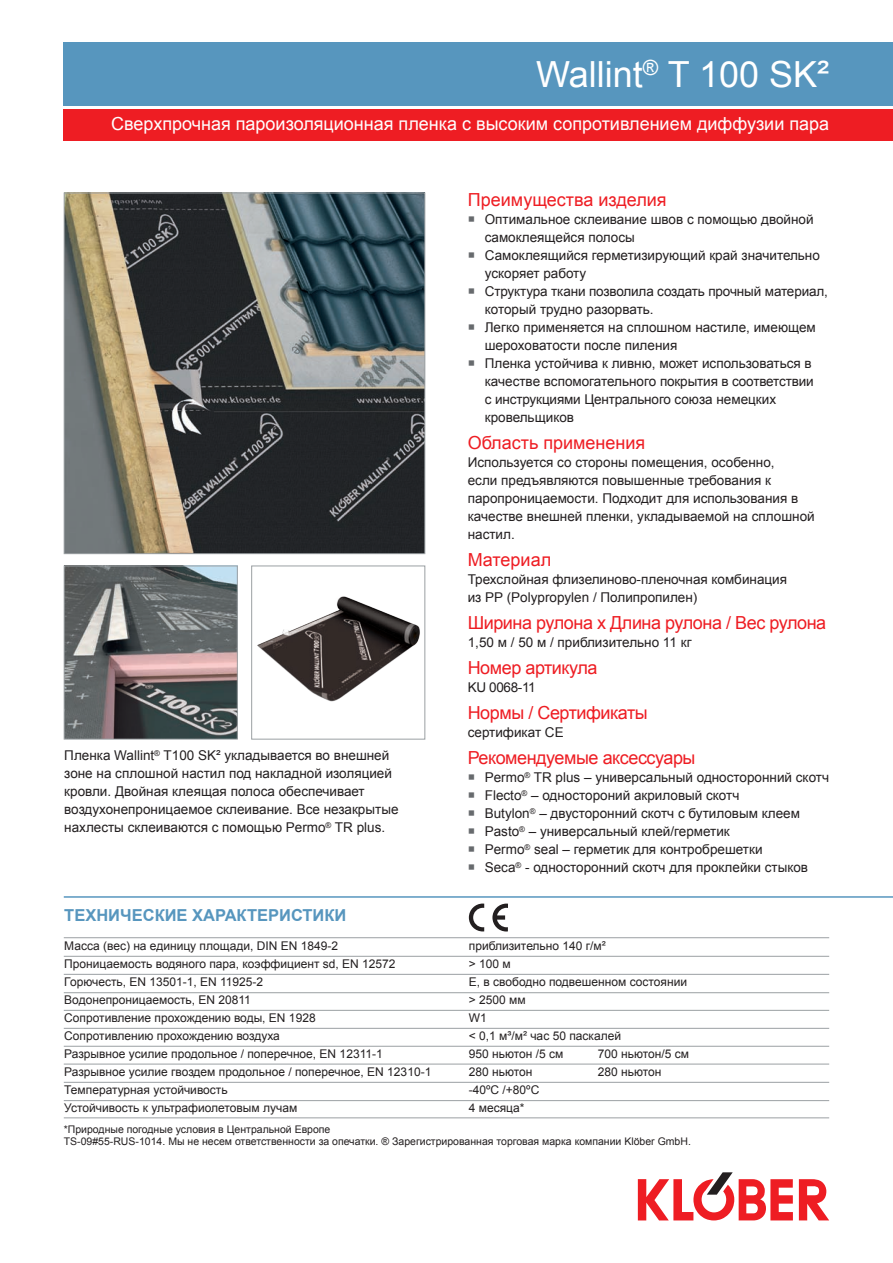
<style>
.page{position:relative;width:893px;height:1263px;background:#fff}
.page>*{position:absolute;margin:0;border:0;box-sizing:border-box;transform-origin:0 0}
.t1{font:36px "Arial";color:#fff}
.t2{font:18px "Arial";letter-spacing:-.025em;color:#ee1d23}
.t3{font:18px "Arial";color:#fff}
.t4{font:18px "Arial";color:#ee1d23}
.t5{font:700 16.5px "Arial";color:#5796be}
.t6{font:13.5px/18px "Arial";color:#231f20}
.t7{font:12px "Arial";color:#231f20}
.t8{font:10.5px "Arial";color:#231f20}
</style>
<div class="page">
<div style="left:64px;top:43px;width:829px;height:63px;background:#5796be"></div>
<div style="left:64px;top:109px;width:829px;height:32px;background:#ee1d23"></div>
<svg style="left:799px;top:1179px;width:30px;height:41px"></svg>
<svg style="left:638px;top:1172px;width:155px;height:48px"></svg>
<hr style="left:64px;top:896px;width:829px;height:2px;background:#5796be">
<hr style="left:64px;top:937px;width:765px;height:1px;background:#9ba0a3">
<hr style="left:64px;top:974px;width:765px;height:1px;background:#9ba0a3">
<hr style="left:64px;top:1046px;width:765px;height:1px;background:#9ba0a3">
<hr style="left:64px;top:1082px;width:765px;height:1px;background:#9ba0a3">
<hr style="left:64px;top:1100px;width:765px;height:1px;background:#9ba0a3">
<hr style="left:64px;top:1028px;width:765px;height:1px;background:#9ba0a3">
<hr style="left:64px;top:1010px;width:765px;height:1px;background:#9ba0a3">
<hr style="left:64px;top:956px;width:765px;height:1px;background:#9ba0a3">
<hr style="left:64px;top:1117px;width:765px;height:1px;background:#9ba0a3">
<hr style="left:64px;top:992px;width:765px;height:1px;background:#9ba0a3">
<img style="left:66px;top:195px;width:357px;height:357px">
<div style="left:64px;top:193px;width:361px;height:361px;border:1px solid #9ba0a3"></div>
<img style="left:257px;top:596px;width:163px;height:106px">
<div style="left:251px;top:566px;width:174px;height:173px;border:1px solid #9ba0a3"></div>
<img style="left:66px;top:568px;width:170px;height:169px">
<div style="left:64px;top:566px;width:174px;height:173px;border:1px solid #9ba0a3"></div>
<svg style="left:492px;top:903px;width:16px;height:28px"></svg>
<svg style="left:469px;top:903px;width:15px;height:28px"></svg>
<hr style="left:64px;top:1064px;width:765px;height:1px;background:#9ba0a3">
<p class="t1" style="left:536px;top:51px;width:294px">Wallint<sup>®</sup> T 100 SK²</p>
<p class="t3" style="left:111px;top:112px;width:719px">Сверхпрочная пароизоляционная пленка с высоким сопротивлением диффузии пара</p>
<p class="t6" style="left:64px;top:747px;width:336px">Пленка Wallint<sup>®</sup> T100 SK² укладывается во внешней зоне на сплошной настил под накладной изоляцией кровли. Двойная клеящая полоса обеспечивает воздухонепроницаемое склеивание. Все незакрытые нахлесты склеиваются с помощью Permo<sup>®</sup> TR plus.</p>
<p class="t5" style="left:64px;top:905px;width:284px">ТЕХНИЧЕСКИЕ ХАРАКТЕРИСТИКИ</p>
<p class="t7" style="left:64px;top:938px;width:275px">Масса (вес) на единицу площади, DIN EN 1849-2</p>
<p class="t7" style="left:64px;top:956px;width:333px">Проницаемость водяного пара, коэффициент sd, EN 12572</p>
<p class="t7" style="left:64px;top:974px;width:200px">Горючесть, EN 13501-1, EN 11925-2</p>
<p class="t7" style="left:64px;top:992px;width:188px">Водонепроницаемость, EN 20811</p>
<p class="t7" style="left:64px;top:1010px;width:253px">Сопротивление прохождению воды, EN 1928</p>
<p class="t7" style="left:64px;top:1028px;width:217px">Сопротивлению прохождению воздуха</p>
<p class="t7" style="left:64px;top:1046px;width:320px">Разрывное усилие продольное / поперечное, EN 12311-1</p>
<p class="t7" style="left:64px;top:1064px;width:369px">Разрывное усилие гвоздем продольное / поперечное, EN 12310-1</p>
<p class="t7" style="left:64px;top:1082px;width:165px">Температурная устойчивость</p>
<p class="t7" style="left:64px;top:1100px;width:235px">Устойчивость к ультрафиолетовым лучам</p>
<p class="t4" style="left:468px;top:188px;width:200px">Преимущества изделия</p>
<p class="t6" style="left:485px;top:210px;width:330px">Оптимальное склеивание швов с помощью двойной самоклеящейся полосы</p>
<p class="t6" style="left:485px;top:246px;width:337px">Самоклеящийся герметизирующий край значительно ускоряет работу</p>
<p class="t6" style="left:485px;top:282px;width:345px">Структура ткани позволила создать прочный материал, который трудно разорвать.</p>
<p class="t6" style="left:485px;top:318px;width:333px">Легко применяется на сплошном настиле, имеющем шероховатости после пиления</p>
<p class="t6" style="left:485px;top:354px;width:330px">Пленка устойчива к ливню, может использоваться в качестве вспомогательного покрытия в соответствии с инструкциями Центрального союза немецких кровельщиков</p>
<p class="t4" style="left:468px;top:431px;width:179px">Область применения</p>
<p class="t6" style="left:468px;top:453px;width:349px">Используется со стороны помещения, особенно,<br>если предъявляются повышенные требования к паропроницаемости. Подходит для использования в качестве внешней пленки, укладываемой на сплошной настил.</p>
<p class="t4" style="left:468px;top:548px;width:85px">Материал</p>
<p class="t6" style="left:468px;top:570px;width:321px">Трехслойная флизелиново-пленочная комбинация из PP (Polypropylen / Полипропилен)</p>
<p class="t2" style="left:468px;top:611px;width:360px">Ширина рулона x Длина рулона / Вес рулона</p>
<p class="t6" style="left:468px;top:633px;width:225px">1,50 м / 50 м / приблизительно 11 кг</p>
<p class="t2" style="left:468px;top:656px;width:131px">Номер артикула</p>
<p class="t6" style="left:468px;top:678px;width:69px">KU 0068-11</p>
<p class="t2" style="left:468px;top:701px;width:182px">Нормы / Сертификаты</p>
<p class="t6" style="left:468px;top:723px;width:97px">сертификат CE</p>
<p class="t2" style="left:468px;top:746px;width:229px">Рекомендуемые аксессуары</p>
<p class="t6" style="left:485px;top:768px;width:346px">Permo<sup>®</sup> TR plus – универсальный односторонний скотч</p>
<p class="t6" style="left:485px;top:786px;width:256px">Flecto<sup>®</sup> – одностороний акриловый скотч</p>
<p class="t6" style="left:485px;top:804px;width:317px">Butylon<sup>®</sup> – двусторонний скотч с бутиловым клеем</p>
<p class="t6" style="left:485px;top:822px;width:247px">Pasto<sup>®</sup> – универсальный клей/герметик</p>
<p class="t6" style="left:485px;top:840px;width:279px">Permo<sup>®</sup> seal – герметик для контробрешетки</p>
<p class="t6" style="left:485px;top:858px;width:325px">Seca<sup>®</sup> - односторонний скотч для проклейки стыков</p>
<p class="t7" style="left:469px;top:938px;width:138px">приблизительно 140 г/м²</p>
<p class="t7" style="left:469px;top:956px;width:43px">&gt; 100 м</p>
<p class="t7" style="left:469px;top:974px;width:220px">E, в свободно подвешенном состоянии</p>
<p class="t7" style="left:469px;top:992px;width:58px">&gt; 2500 мм</p>
<p class="t7" style="left:469px;top:1010px;width:19px">W1</p>
<p class="t7" style="left:469px;top:1028px;width:154px">&lt; 0,1 м³/м² час 50 паскалей</p>
<p class="t7" style="left:469px;top:1046px;width:96px">950 ньютон /5 см</p>
<p class="t7" style="left:598px;top:1046px;width:93px">700 ньютон/5 см</p>
<p class="t7" style="left:469px;top:1064px;width:65px">280 ньютон</p>
<p class="t7" style="left:598px;top:1064px;width:65px">280 ньютон</p>
<p class="t7" style="left:469px;top:1082px;width:72px">-40ºC /+80ºC</p>
<p class="t7" style="left:469px;top:1100px;width:57px">4 месяца*</p>
<p class="t8" style="left:64px;top:1122px;width:268px">*Природные погодные условия в Центральной Европе</p>
<p class="t8" style="left:64px;top:1135px;width:629px">TS-09#55-RUS-1014. Мы не несем ответственности за опечатки. ® Зарегистрированная торговая марка компании Klöber GmbH.</p>
</div>
